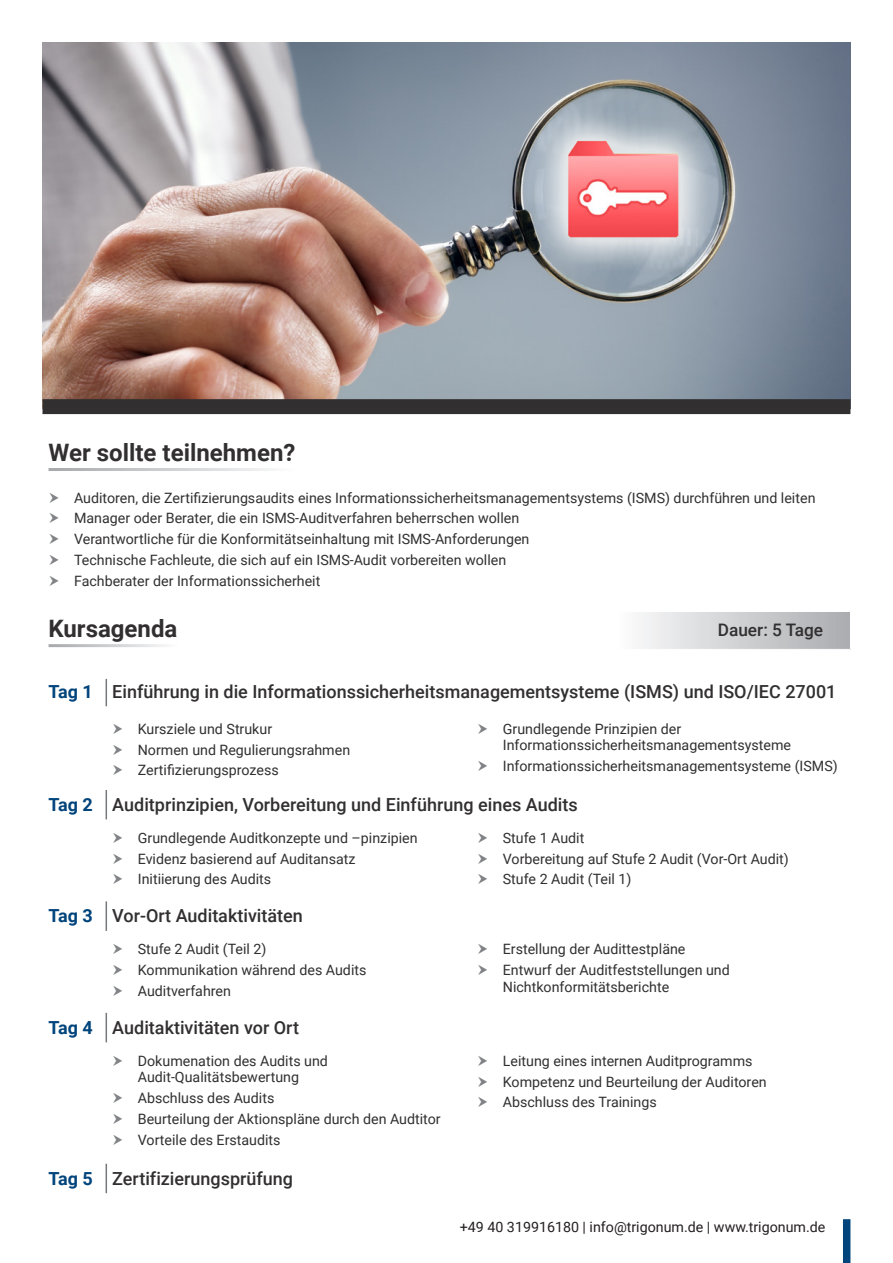
<style>
.page{position:relative;width:893px;height:1263px;background:#fff}
.page>*{position:absolute;margin:0;border:0;box-sizing:border-box;transform-origin:0 0}
.t1{font:700 24px "Roboto";color:#312f30}
.t2{font:500 18px "Roboto";color:#312f30}
.t3{font:700 18px "Roboto";letter-spacing:-.04em;color:#00447c}
.t4{font:500 17.25px "Roboto";color:#312f30}
.t5{font:14.25px/16.5px "Roboto";color:#312f30}
.t6{font:14.25px "Roboto";color:#231f20}
</style>
<div class="page">
<img style="left:43px;top:43px;width:807px;height:356px">
<div style="left:43px;top:399px;width:807px;height:15px;background:#312f30"></div>
<svg style="left:642px;top:612px;width:208px;height:37px;background:#cecfd1"></svg>
<svg style="left:106px;top:679px;width:1px;height:27px"></svg>
<svg style="left:106px;top:790px;width:1px;height:29px"></svg>
<hr style="left:106px;top:901px;width:1px;height:30px;background:#76787b">
<svg style="left:106px;top:1013px;width:1px;height:29px"></svg>
<svg style="left:106px;top:1164px;width:1px;height:29px"></svg>
<div style="left:843px;top:1219px;width:7px;height:44px;background:#00447c"></div>
<p class="t1" style="left:49px;top:435px;width:248px">Wer sollte teilnehmen?</p>
<p class="t5" style="left:74px;top:489px;width:743px">Auditoren, die Zertifizierungsaudits eines Informationssicherheitsmanagementsystems (ISMS) durchführen und leiten</p>
<p class="t5" style="left:74px;top:510px;width:447px">Manager oder Berater, die ein ISMS-Auditverfahren beherrschen wollen</p>
<p class="t5" style="left:74px;top:530px;width:457px">Verantwortliche für die Konformitätseinhaltung mit ISMS-Anforderungen</p>
<p class="t5" style="left:74px;top:551px;width:434px">Technische Fachleute, die sich auf ein ISMS-Audit vorbereiten wollen</p>
<p class="t5" style="left:74px;top:572px;width:248px">Fachberater der Informationssicherheit</p>
<p class="t1" style="left:49px;top:611px;width:130px">Kursagenda</p>
<p class="t4" style="left:718px;top:617px;width:107px">Dauer: 5 Tage</p>
<p class="t3" style="left:49px;top:679px;width:46px">Tag 1</p>
<p class="t2" style="left:112px;top:679px;width:726px">Einführung in die Informationssicherheitsmanagementsysteme (ISMS) und ISO/IEC 27001</p>
<p class="t5" style="left:138px;top:720px;width:136px">Kursziele und Strukur</p>
<p class="t5" style="left:138px;top:741px;width:214px">Normen und Regulierungsrahmen</p>
<p class="t5" style="left:138px;top:762px;width:142px">Zertifizierungsprozess</p>
<p class="t5" style="left:503px;top:720px;width:290px">Grundlegende Prinzipien der<br>Informationssicherheitsmanagementsysteme</p>
<p class="t5" style="left:503px;top:757px;width:336px">Informationssicherheitsmanagementsysteme (ISMS)</p>
<p class="t3" style="left:49px;top:792px;width:46px">Tag 2</p>
<p class="t2" style="left:112px;top:792px;width:467px">Auditprinzipien, Vorbereitung und Einführung eines Audits</p>
<p class="t5" style="left:138px;top:829px;width:281px">Grundlegende Auditkonzepte und –pinzipien</p>
<p class="t5" style="left:138px;top:850px;width:219px">Evidenz basierend auf Auditansatz</p>
<p class="t5" style="left:138px;top:870px;width:135px">Initiierung des Audits</p>
<p class="t5" style="left:503px;top:829px;width:83px">Stufe 1 Audit</p>
<p class="t5" style="left:503px;top:850px;width:287px">Vorbereitung auf Stufe 2 Audit (Vor-Ort Audit)</p>
<p class="t5" style="left:503px;top:870px;width:130px">Stufe 2 Audit (Teil 1)</p>
<p class="t3" style="left:49px;top:903px;width:46px">Tag 3</p>
<p class="t2" style="left:112px;top:903px;width:192px">Vor-Ort Auditaktivitäten</p>
<p class="t5" style="left:138px;top:940px;width:130px">Stufe 2 Audit (Teil 2)</p>
<p class="t5" style="left:138px;top:961px;width:230px">Kommunikation während des Audits</p>
<p class="t5" style="left:138px;top:982px;width:95px">Auditverfahren</p>
<p class="t3" style="left:49px;top:1015px;width:46px">Tag 4</p>
<p class="t2" style="left:112px;top:1015px;width:188px">Auditaktivitäten vor Ort</p>
<p class="t5" style="left:138px;top:1052px;width:192px">Dokumenation des Audits und<br>Audit-Qualitätsbewertung</p>
<p class="t5" style="left:138px;top:1089px;width:138px">Abschluss des Audits</p>
<p class="t5" style="left:138px;top:1110px;width:304px">Beurteilung der Aktionspläne durch den Audtitor</p>
<p class="t5" style="left:138px;top:1131px;width:144px">Vorteile des Erstaudits</p>
<p class="t3" style="left:49px;top:1166px;width:46px">Tag 5</p>
<p class="t2" style="left:112px;top:1166px;width:182px">Zertifizierungsprüfung</p>
<p class="t5" style="left:503px;top:940px;width:184px">Erstellung der Audittestpläne</p>
<p class="t5" style="left:503px;top:961px;width:228px">Entwurf der Auditfeststellungen und<br>Nichtkonformitätsberichte</p>
<p class="t5" style="left:503px;top:1052px;width:251px">Leitung eines internen Auditprogramms</p>
<p class="t5" style="left:503px;top:1073px;width:265px">Kompetenz und Beurteilung der Auditoren</p>
<p class="t5" style="left:503px;top:1093px;width:155px">Abschluss des Trainings</p>
<p class="t6" style="left:460px;top:1217px;width:367px">+49 40 319916180 | info@trigonum.de | www.trigonum.de</p>
</div>
